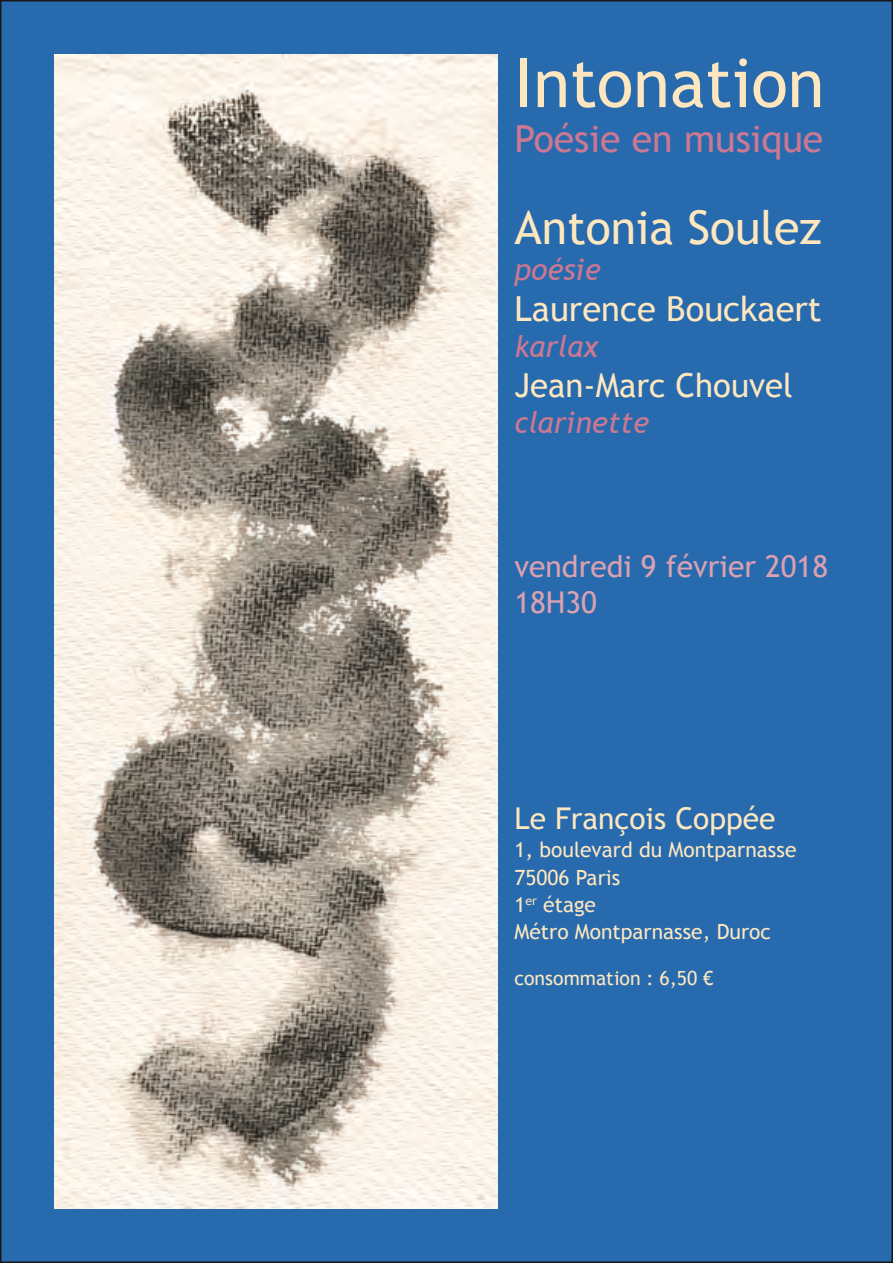
<style>
.page{position:relative;width:893px;height:1263px;background:#fff}
.page>*{position:absolute;margin:0;border:0;box-sizing:border-box;transform-origin:0 0}
.t1{font:67.5px "Trebuchet MS";color:#fee7bf}
.t2{font:46.5px "Trebuchet MS";color:#fee7bf}
.t3{font:37.5px "Trebuchet MS";color:#cc7891}
.t4{font:34.5px "Trebuchet MS";color:#fee7bf}
.t5{font:33px "Trebuchet MS";color:#fee7bf}
.t6{font:30px/36px "Trebuchet MS";color:#dba1b0}
.t7{font:italic 30px "Trebuchet MS";color:#cc7891}
.t8{font:30px "Trebuchet MS";color:#fee7bf}
.t9{font:21px/27px "Trebuchet MS";color:#fee7bf}
.t10{font:19.5px "Trebuchet MS";color:#fee7bf}
</style>
<div class="page">
<div style="left:1px;top:1px;width:891px;height:1261px;background:#276aae"></div>
<img style="left:54px;top:54px;width:443px;height:1155px">
<h1 class="t1" style="left:514px;top:43px;width:311px">Intonation</h1>
<h3 class="t3" style="left:514px;top:117px;width:310px">Poésie en musique</h3>
<h2 class="t2" style="left:514px;top:200px;width:309px">Antonia Soulez</h2>
<h3 class="t7" style="left:514px;top:252px;width:88px">poésie</h3>
<h3 class="t4" style="left:514px;top:289px;width:309px">Laurence Bouckaert</h3>
<h3 class="t7" style="left:514px;top:329px;width:85px">karlax</h3>
<h3 class="t5" style="left:514px;top:366px;width:280px">Jean-Marc Chouvel</h3>
<h3 class="t7" style="left:514px;top:405px;width:136px">clarinette</h3>
<h3 class="t6" style="left:514px;top:549px;width:315px">vendredi 9 février 2018<br>18H30</h3>
<h3 class="t8" style="left:514px;top:801px;width:262px">Le François Coppée</h3>
<p class="t9" style="left:514px;top:837px;width:283px">1, boulevard du Montparnasse<br>75006 Paris<br>1<sup>er</sup> étage<br>Métro Montparnasse, Duroc</p>
<p class="t10" style="left:514px;top:967px;width:200px">consommation : 6,50 €</p>
</div>
